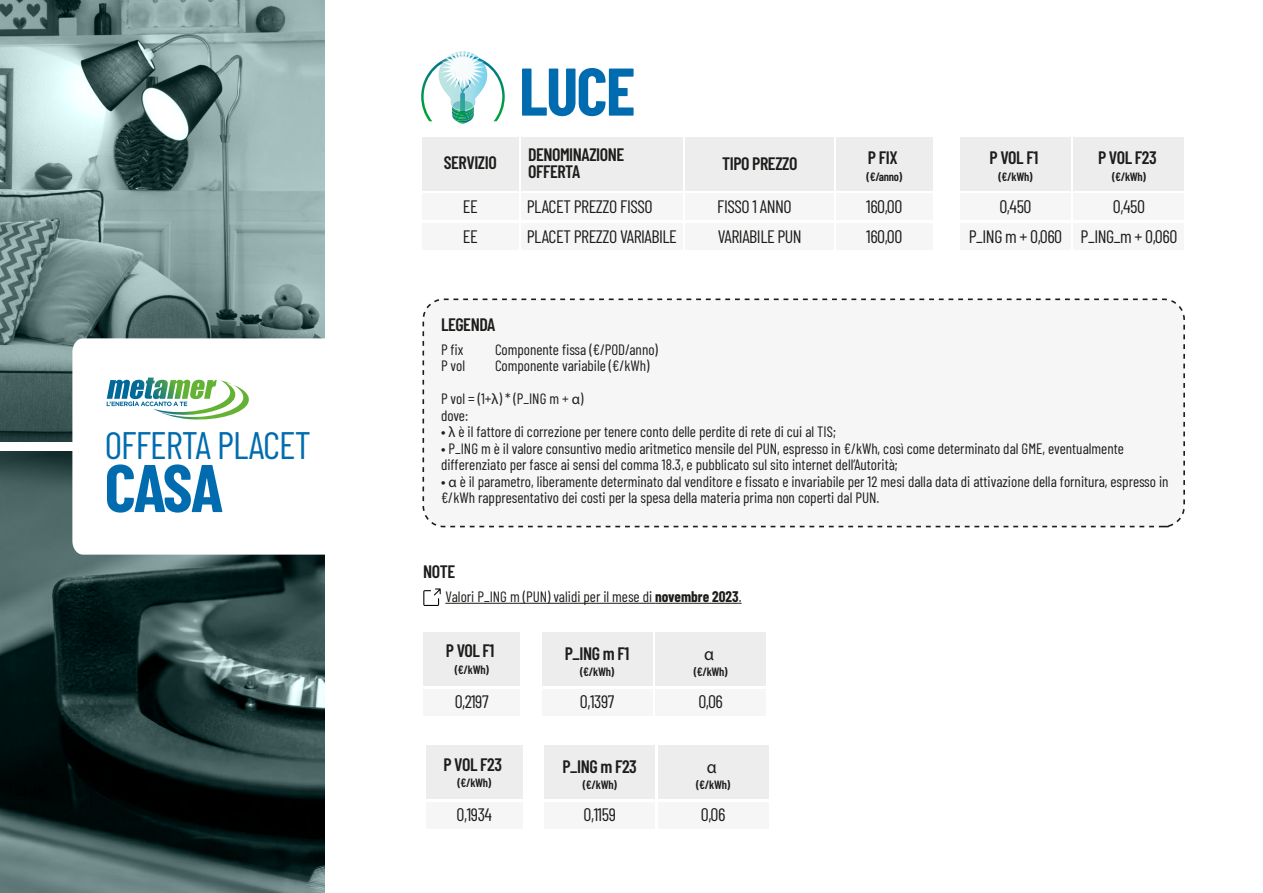
<style>
.page{position:relative;width:1263px;height:893px;background:#fff}
.page>*{position:absolute;margin:0;border:0;box-sizing:border-box;transform-origin:0 0}
.t1{font:700 67.2px "Barlow Condensed";letter-spacing:-.025em;color:#006caf}
.t2{font:38.25px "Barlow Condensed";letter-spacing:-.025em;color:#006caf}
.t3{font:18px/30px "Barlow Condensed";letter-spacing:-.025em;color:#1d1d1b;text-align:center}
.t4{font:600 18px/16.5px "Barlow Condensed";letter-spacing:-.025em;color:#1d1d1b}
.t5{font:18px "Myriad Pro";color:#1d1d1b}
.t6{font:15px/16.5px "Barlow Condensed";color:#1d1d1b}
.t7{font:15px "Barlow Condensed";color:#1d1e1b}
.t8{font:600 12px "Barlow Condensed";letter-spacing:-.025em;color:#1d1d1b}
.s1{font-family:"Myriad Pro"}
.s2{font-weight:700}
</style>
<div class="page">
<div style="left:422px;top:137px;width:96px;height:54px;background:#ededed"></div>
<div style="left:422px;top:193px;width:96px;height:27px;background:#f6f6f6"></div>
<div style="left:422px;top:223px;width:96px;height:27px;background:#f6f6f6"></div>
<svg style="left:0;top:0;width:324px;height:442px;background:#809999"></svg>
<svg style="left:0;top:451px;width:324px;height:442px;background:#2a3e3e"></svg>
<div style="left:521px;top:137px;width:162px;height:54px;background:#ededed"></div>
<div style="left:685px;top:137px;width:149px;height:54px;background:#ededed"></div>
<div style="left:836px;top:137px;width:96px;height:54px;background:#ededed"></div>
<div style="left:521px;top:193px;width:162px;height:27px;background:#f6f6f6"></div>
<div style="left:685px;top:193px;width:149px;height:27px;background:#f6f6f6"></div>
<div style="left:836px;top:193px;width:96px;height:27px;background:#f6f6f6"></div>
<div style="left:521px;top:223px;width:162px;height:27px;background:#f6f6f6"></div>
<div style="left:685px;top:223px;width:149px;height:27px;background:#f6f6f6"></div>
<div style="left:836px;top:223px;width:96px;height:27px;background:#f6f6f6"></div>
<div style="left:423px;top:632px;width:97px;height:54px;background:#ededed"></div>
<div style="left:423px;top:689px;width:97px;height:27px;background:#f6f6f6"></div>
<div style="left:960px;top:137px;width:111px;height:54px;background:#ededed"></div>
<div style="left:960px;top:193px;width:111px;height:27px;background:#f6f6f6"></div>
<div style="left:960px;top:223px;width:111px;height:27px;background:#f6f6f6"></div>
<div style="left:1074px;top:137px;width:110px;height:54px;background:#ededed"></div>
<div style="left:1074px;top:193px;width:110px;height:27px;background:#f6f6f6"></div>
<div style="left:1074px;top:223px;width:110px;height:27px;background:#f6f6f6"></div>
<div style="left:542px;top:632px;width:110px;height:54px;background:#ededed"></div>
<div style="left:542px;top:689px;width:110px;height:27px;background:#f6f6f6"></div>
<div style="left:655px;top:632px;width:111px;height:54px;background:#ededed"></div>
<div style="left:655px;top:689px;width:111px;height:27px;background:#f6f6f6"></div>
<div style="left:426px;top:746px;width:96px;height:53px;background:#ededed"></div>
<div style="left:426px;top:802px;width:96px;height:27px;background:#f6f6f6"></div>
<div style="left:544px;top:746px;width:111px;height:53px;background:#ededed"></div>
<div style="left:544px;top:802px;width:111px;height:27px;background:#f6f6f6"></div>
<div style="left:658px;top:746px;width:110px;height:53px;background:#ededed"></div>
<div style="left:658px;top:802px;width:110px;height:27px;background:#f6f6f6"></div>
<div style="left:422px;top:298px;width:763px;height:230px;background:#f6f6f6"></div>
<hr style="left:445px;top:603px;width:210px;height:1px;background:#1d1e1b">
<hr style="left:655px;top:603px;width:84px;height:1px;background:#1d1e1b">
<svg style="left:72px;top:338px;width:253px;height:217px"></svg>
<svg style="left:107px;top:378px;width:150px;height:43px"></svg>
<svg style="left:421px;top:51px;width:84px;height:73px"></svg>
<svg style="left:423px;top:588px;width:18px;height:18px"></svg>
<h2 class="t2" style="left:105px;top:418px;width:208px">OFFERTA PLACET</h2>
<h1 class="t1" style="left:105px;top:440px;width:120px">CASA</h1>
<p class="t4" style="left:444px;top:153px;width:54px">SERVIZIO</p>
<h1 class="t1" style="left:519px;top:44px;width:118px">LUCE</h1>
<p class="t4" style="left:528px;top:146px;width:98px">DENOMINAZIONE<br>OFFERTA</p>
<p class="t4" style="left:722px;top:154px;width:77px">TIPO PREZZO</p>
<p class="t4" style="left:868px;top:148px;width:31px">P FIX</p>
<p class="t8" style="left:867px;top:168px;width:37px">(€/anno)</p>
<p class="t3" style="left:463px;top:190px;width:16px">EE</p>
<p class="t3" style="left:527px;top:190px;width:127px">PLACET PREZZO FISSO</p>
<p class="t3" style="left:717px;top:190px;width:76px">FISSO 1 ANNO</p>
<p class="t3" style="left:866px;top:190px;width:38px">160,00</p>
<p class="t3" style="left:463px;top:220px;width:16px">EE</p>
<p class="t3" style="left:527px;top:220px;width:152px">PLACET PREZZO VARIABILE</p>
<p class="t3" style="left:718px;top:220px;width:85px">VARIABILE PUN</p>
<p class="t3" style="left:866px;top:220px;width:38px">160,00</p>
<p class="t4" style="left:441px;top:315px;width:56px">LEGENDA</p>
<p class="t4" style="left:989px;top:148px;width:50px">P VOL F1</p>
<p class="t8" style="left:998px;top:168px;width:35px">(€/kWh)</p>
<p class="t3" style="left:969px;top:190px;width:95px">0,450<br>P_ING m + 0,060</p>
<p class="t4" style="left:1098px;top:148px;width:60px">P VOL F23</p>
<p class="t8" style="left:1112px;top:168px;width:35px">(€/kWh)</p>
<p class="t3" style="left:1080px;top:190px;width:98px">0,450<br>P_ING_m + 0,060</p>
<p class="t6" style="left:441px;top:340px;width:24px">P fix</p>
<p class="t6" style="left:495px;top:340px;width:164px">Componente fissa (€/POD/anno)</p>
<p class="t6" style="left:441px;top:357px;width:26px">P vol</p>
<p class="t6" style="left:495px;top:357px;width:156px">Componente variabile (€/kWh)</p>
<p class="t6" style="left:441px;top:390px;width:144px">P vol = (1+<span class="s1">λ</span>) * (P_ING m + <span class="s1">α</span>) dove:</p>
<p class="t6" style="left:441px;top:423px;width:396px">• <span class="s1">λ</span> è il fattore di correzione per tenere conto delle perdite di rete di cui al TIS;</p>
<p class="t6" style="left:441px;top:439px;width:684px">• P_ING m è il valore consuntivo medio aritmetico mensile del PUN, espresso in €/kWh, così come determinato dal GME, eventualmente differenziato per fasce ai sensi del comma 18.3, e pubblicato sul sito internet dell’Autorità;</p>
<p class="t6" style="left:441px;top:472px;width:729px">• <span class="s1">α</span> è il parametro, liberamente determinato dal venditore e fissato e invariabile per 12 mesi dalla data di attivazione della fornitura, espresso in €/kWh rappresentativo dei costi per la spesa della materia prima non coperti dal PUN.</p>
<p class="t4" style="left:423px;top:562px;width:34px">NOTE</p>
<p class="t7" style="left:445px;top:586px;width:298px">Valori P_ING m (PUN) validi per il mese di <span class="s2">novembre 2023</span>.</p>
<p class="t4" style="left:446px;top:641px;width:50px">P VOL F1</p>
<p class="t8" style="left:455px;top:661px;width:35px">(€/kWh)</p>
<p class="t3" style="left:455px;top:685px;width:35px">0,2197</p>
<p class="t4" style="left:565px;top:644px;width:66px">P_ING m F1</p>
<p class="t8" style="left:580px;top:663px;width:35px">(€/kWh)</p>
<p class="t3" style="left:580px;top:685px;width:36px">0,1397</p>
<p class="t4" style="left:443px;top:755px;width:60px">P VOL F23</p>
<p class="t8" style="left:457px;top:774px;width:35px">(€/kWh)</p>
<p class="t3" style="left:456px;top:798px;width:37px">0,1934</p>
<p class="t3" style="left:583px;top:798px;width:34px">0,1159</p>
<p class="t4" style="left:562px;top:757px;width:76px">P_ING m F23</p>
<p class="t8" style="left:583px;top:776px;width:35px">(€/kWh)</p>
<p class="t5" style="left:704px;top:642px;width:11px">α</p>
<p class="t8" style="left:694px;top:663px;width:35px">(€/kWh)</p>
<p class="t3" style="left:698px;top:685px;width:26px">0,06</p>
<p class="t5" style="left:707px;top:756px;width:11px">α</p>
<p class="t8" style="left:696px;top:776px;width:35px">(€/kWh)</p>
<p class="t3" style="left:701px;top:798px;width:26px">0,06</p>
</div>
